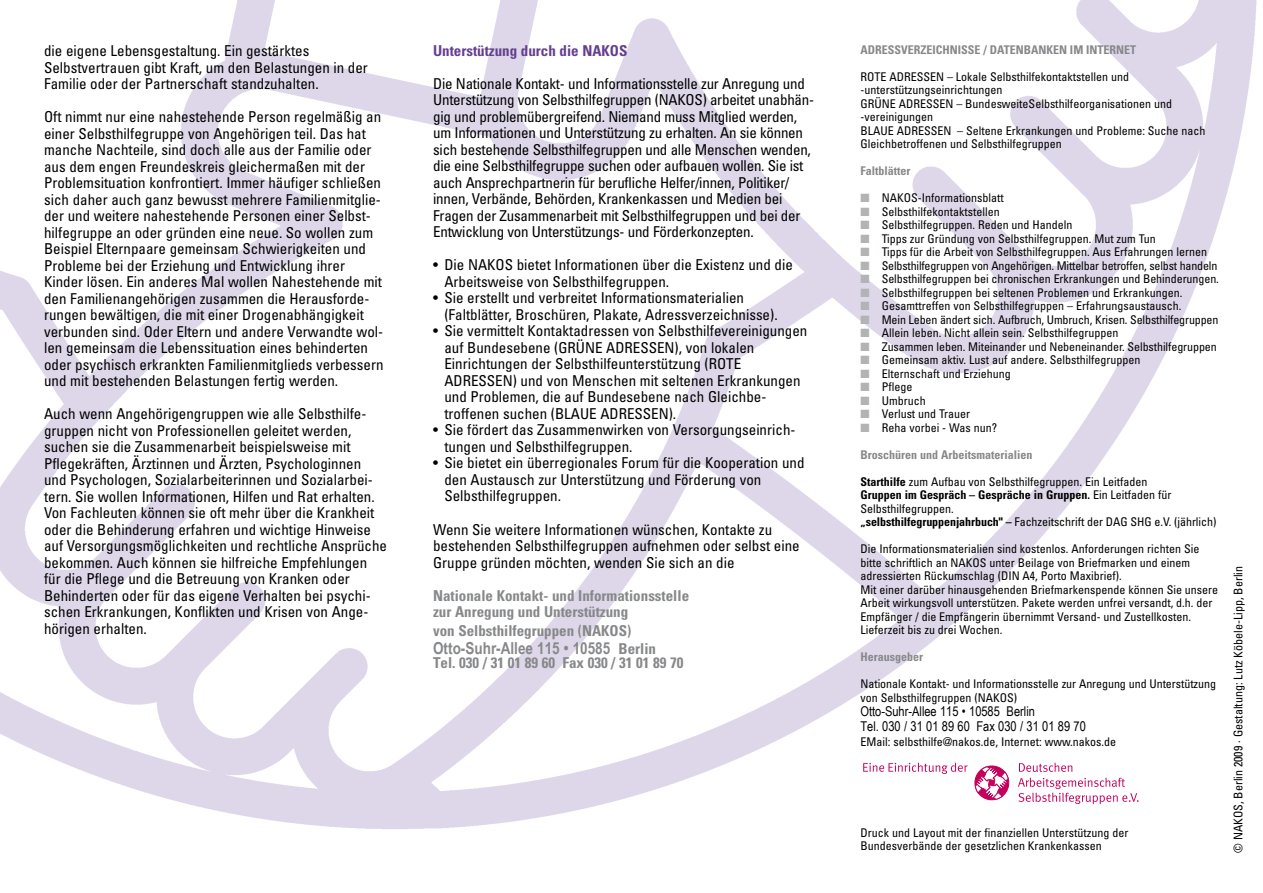
<style>
.page{position:relative;width:1263px;height:893px;background:#fff}
.page>*{position:absolute;margin:0;border:0;box-sizing:border-box;transform-origin:0 0}
.t1{font:700 16.5px "Arial Narrow";color:#87888a}
.t2{font:condensed 15px/16.5px "Univers";color:#000}
.t3{font:700 condensed 15px/16.5px "Univers";color:#87888a}
.t4{font:700 condensed 15px "Univers";color:#653f8f}
.t5{font:13.5px/15.1px "Arial Narrow";color:#000}
.t6{font:condensed 12px/13.5px "Univers";color:#000}
.t7{font:700 condensed 12px "Univers";color:#87888a}
.s1{font-family:"Univers";font-stretch:condensed;font-size:15px}
.s2{color:#b1b3b4}
.s3{font-weight:700}
</style>
<div class="page">
<img style="left:0;top:0;width:1257px;height:829px">
<svg style="left:1019px;top:763px;width:53px;height:9px"></svg>
<svg style="left:1018px;top:778px;width:120px;height:26px"></svg>
<svg style="left:863px;top:763px;width:148px;height:39px"></svg>
<p class="t2" style="left:44px;top:42px;width:325px">die eigene Lebensgestaltung. Ein gestärktes<br>Selbstvertrauen gibt Kraft, um den Belastungen in der<br>Familie oder der Partnerschaft standzuhalten.</p>
<p class="t2" style="left:44px;top:108px;width:341px">Oft nimmt nur eine nahestehende Person regelmäßig an einer Selbsthilfegruppe von Angehörigen teil. Das hat manche Nachteile, sind doch alle aus der Familie oder aus dem engen Freundeskreis gleichermaßen mit der Problemsituation konfrontiert. Immer häufiger schließen sich daher auch ganz bewusst mehrere Familienmitglie&shy;der und weitere nahestehende Personen einer Selbst&shy;hilfegruppe an oder gründen eine neue. So wollen zum Beispiel Elternpaare gemeinsam Schwierigkeiten und Probleme bei der Erziehung und Entwicklung ihrer Kinder lösen. Ein anderes Mal wollen Nahestehende mit den Familienangehörigen zusammen die Herausforde&shy;rungen bewältigen, die mit einer Drogenabhängigkeit verbunden sind. Oder Eltern und andere Verwandte wol&shy;len gemeinsam die Lebenssituation eines behinderten oder psychisch erkrankten Familienmitglieds verbessern und mit bestehenden Belastungen fertig werden.</p>
<p class="t2" style="left:44px;top:405px;width:344px">Auch wenn Angehörigengruppen wie alle Selbsthilfe&shy;gruppen nicht von Professionellen geleitet werden, suchen sie die Zusammenarbeit beispielsweise mit Pflegekräften, Ärztinnen und Ärzten, Psychologinnen und Psychologen, Sozialarbeiterinnen und Sozialarbei&shy;tern. Sie wollen Informationen, Hilfen und Rat erhalten.<br>Von Fachleuten können sie oft mehr über die Krankheit oder die Behinderung erfahren und wichtige Hinweise auf Versorgungsmöglichkeiten und rechtliche Ansprüche bekommen. Auch können sie hilfreiche Empfehlungen für die Pflege und die Betreuung von Kranken oder Behinderten oder für das eigene Verhalten bei psychi&shy;schen Erkrankungen, Konflikten und Krisen von Ange&shy;hörigen erhalten.</p>
<p class="t4" style="left:433px;top:41px;width:196px">Unterstützung durch die NAKOS</p>
<p class="t2" style="left:433px;top:75px;width:383px">Die Nationale Kontakt- und Informationsstelle zur Anregung und Unterstützung von Selbsthilfegruppen (NAKOS) arbeitet unabhän&shy;gig und problemübergreifend. Niemand muss Mitglied werden, um Informationen und Unterstützung zu erhalten. An sie können sich bestehende Selbsthilfegruppen und alle Menschen wenden, die eine Selbsthilfegruppe suchen oder aufbauen wollen. Sie ist auch Ansprechpartnerin für berufliche Helfer/innen, Politiker/ innen, Verbände, Behörden, Krankenkassen und Medien bei Fragen der Zusammenarbeit mit Selbsthilfegruppen und bei der Entwicklung von Unterstützungs- und Förderkonzepten.</p>
<p class="t2" style="left:444px;top:257px;width:350px;text-indent:-11px">• Die NAKOS bietet Informationen über die Existenz und die<br>Arbeitsweise von Selbsthilfegruppen.</p>
<p class="t2" style="left:444px;top:290px;width:335px;text-indent:-11px">• Sie erstellt und verbreitet Informationsmaterialien (Faltblätter, Broschüren, Plakate, Adressverzeichnisse).</p>
<p class="t2" style="left:444px;top:323px;width:364px;text-indent:-11px">• Sie vermittelt Kontaktadressen von Selbsthilfevereinigungen auf Bundesebene (GRÜNE ADRESSEN), von lokalen Einrichtungen der Selbsthilfeunterstützung (ROTE ADRESSEN) und von Menschen mit seltenen Erkrankungen und Problemen, die auf Bundesebene nach Gleichbe&shy;troffenen suchen (BLAUE ADRESSEN).</p>
<p class="t2" style="left:444px;top:422px;width:353px;text-indent:-11px">• Sie fördert das Zusammenwirken von Versorgungseinrich&shy;tungen und Selbsthilfegruppen.</p>
<p class="t2" style="left:444px;top:455px;width:362px;text-indent:-11px">• Sie bietet ein überregionales Forum für die Kooperation und den Austausch zur Unterstützung und Förderung von<br>Selbsthilfegruppen.</p>
<p class="t2" style="left:433px;top:521px;width:368px">Wenn Sie weitere Informationen wünschen, Kontakte zu bestehenden Selbsthilfegruppen aufnehmen oder selbst eine<br>Gruppe gründen möchten, wenden Sie sich an die</p>
<p class="t3" style="left:433px;top:587px;width:258px">Nationale Kontakt- und Informationsstelle zur Anregung und Unterstützung</p>
<p class="t3" style="left:433px;top:622px;width:200px">von Selbsthilfegruppen (NAKOS)</p>
<p class="t1" style="left:433px;top:635px;width:224px">Otto-Suhr-Allee 115 • 10585 <span class="s1">Berlin</span></p>
<p class="t3" style="left:433px;top:654px;width:252px">Tel. 030 / 31 01 89 60 Fax 030 / 31 01 89 70</p>
<p class="t7" style="left:860px;top:42px;width:277px">ADRESSVERZEICHNISSE / DATENBANKEN IM INTERNET</p>
<p class="t6" style="left:860px;top:69px;width:347px">ROTE ADRESSEN – Lokale Selbsthilfekontaktstellen und -unterstützungseinrichtungen<br>GRÜNE ADRESSEN – BundesweiteSelbsthilfeorganisationen und -vereinigungen<br>BLAUE ADRESSEN – Seltene Erkrankungen und Probleme: Suche nach Gleichbetroffenen und Selbsthilfegruppen</p>
<p class="t7" style="left:860px;top:163px;width:52px">Faltblätter</p>
<p class="t6" style="left:860px;top:191px;width:145px"><span class="s2">■</span> NAKOS-Informationsblatt</p>
<p class="t6" style="left:860px;top:204px;width:141px"><span class="s2">■</span> Selbsthilfekontaktstellen</p>
<p class="t6" style="left:860px;top:218px;width:214px"><span class="s2">■</span> Selbsthilfegruppen. Reden und Handeln</p>
<p class="t6" style="left:860px;top:231px;width:297px"><span class="s2">■</span> Tipps zur Gründung von Selbsthilfegruppen. Mut zum Tun</p>
<p class="t6" style="left:860px;top:245px;width:348px"><span class="s2">■</span> Tipps für die Arbeit von Selbsthilfegruppen. Aus Erfahrungen lernen</p>
<p class="t6" style="left:860px;top:258px;width:358px"><span class="s2">■</span> Selbsthilfegruppen von Angehörigen. Mittelbar betroffen, selbst handeln</p>
<p class="t6" style="left:860px;top:272px;width:360px"><span class="s2">■</span> Selbsthilfegruppen bei chronischen Erkrankungen und Behinderungen.</p>
<p class="t6" style="left:860px;top:285px;width:323px"><span class="s2">■</span> Selbsthilfegruppen bei seltenen Problemen und Erkrankungen.</p>
<p class="t6" style="left:860px;top:299px;width:322px"><span class="s2">■</span> Gesamttreffen von Selbsthilfegruppen – Erfahrungsaustausch.</p>
<p class="t6" style="left:860px;top:312px;width:359px"><span class="s2">■</span> Mein Leben ändert sich. Aufbruch, Umbruch, Krisen. Selbsthilfegruppen</p>
<p class="t6" style="left:860px;top:326px;width:259px"><span class="s2">■</span> Allein leben. Nicht allein sein. Selbsthilfegruppen</p>
<p class="t6" style="left:860px;top:339px;width:358px"><span class="s2">■</span> Zusammen leben. Miteinander und Nebeneinander. Selbsthilfegruppen</p>
<p class="t6" style="left:860px;top:353px;width:282px"><span class="s2">■</span> Gemeinsam aktiv. Lust auf andere. Selbsthilfegruppen</p>
<p class="t6" style="left:860px;top:366px;width:152px"><span class="s2">■</span> Elternschaft und Erziehung</p>
<p class="t6" style="left:860px;top:380px;width:53px"><span class="s2">■</span> Pflege</p>
<p class="t6" style="left:860px;top:393px;width:67px"><span class="s2">■</span> Umbruch</p>
<p class="t6" style="left:860px;top:407px;width:111px"><span class="s2">■</span> Verlust und Trauer</p>
<p class="t6" style="left:860px;top:420px;width:138px"><span class="s2">■</span> Reha vorbei - Was nun?</p>
<p class="t7" style="left:860px;top:447px;width:173px">Broschüren und Arbeitsmaterialien</p>
<p class="t6" style="left:860px;top:474px;width:357px"><span class="s3">Starthilfe</span> zum Aufbau von Selbsthilfegruppen. Ein Leitfaden<br><span class="s3">Gruppen im Gespräch – Gespräche in Gruppen.</span> Ein Leitfaden für Selbsthilfegruppen.<br><span class="s3">„selbsthilfegruppenjahrbuch" –</span> Fachzeitschrift der DAG SHG e.V. (jährlich)</p>
<p class="t6" style="left:860px;top:542px;width:359px">Die Informationsmaterialien sind kostenlos. Anforderungen richten Sie bitte schriftlich an NAKOS unter Beilage von Briefmarken und einem adressierten Rückumschlag (DIN A4, Porto Maxibrief).<br>Mit einer darüber hinausgehenden Briefmarkenspende können Sie unsere Arbeit wirkungsvoll unterstützen. Pakete werden unfrei versandt, d.h. der Empfänger / die Empfängerin übernimmt Versand- und Zustellkosten.<br>Lieferzeit bis zu drei Wochen.</p>
<p class="t7" style="left:860px;top:649px;width:64px">Herausgeber</p>
<p class="t6" style="left:860px;top:677px;width:357px">Nationale Kontakt- und Informationsstelle zur Anregung und Unterstützung von Selbsthilfegruppen (NAKOS)</p>
<p class="t5" style="left:860px;top:703px;width:227px">Otto-Suhr-Allee 115 • 10585 Berlin<br>Tel. 030 / 31 01 89 60 Fax 030 / 31 01 89 70</p>
<p class="t6" style="left:860px;top:734px;width:257px">EMail: selbsthilfe@nakos.de, Internet: www.nakos.de</p>
<p class="t6" style="left:860px;top:825px;width:269px">Druck und Layout mit der finanziellen Unterstützung der<br>Bundesverbände der gesetzlichen Krankenkassen</p>
<p class="t6" style="left:1231px;top:853px;width:288px;rotate:-90deg">© NAKOS, Berlin 2009 · Gestaltung: Lutz Köbele-Lipp, Berlin</p>
</div>
